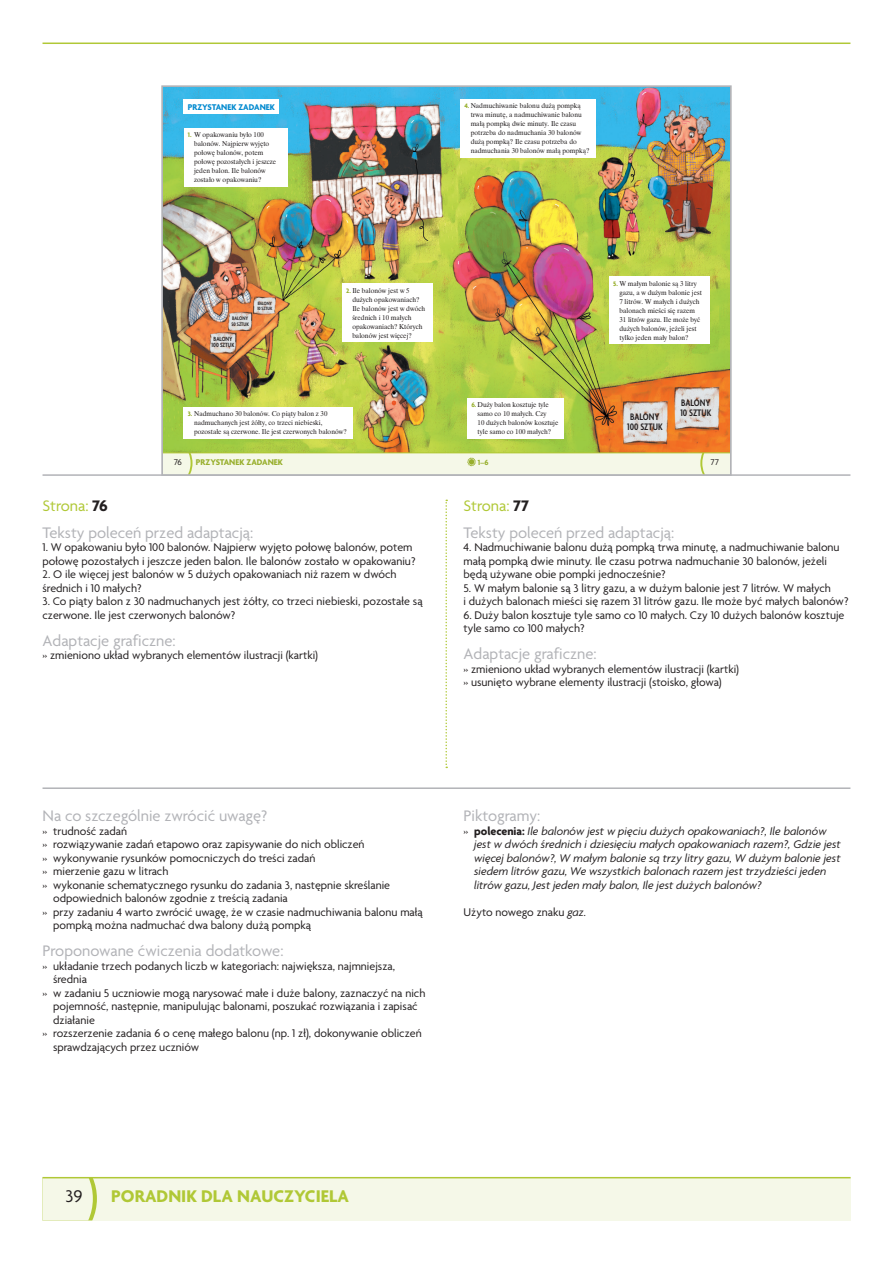
<style>
.page{position:relative;width:893px;height:1263px;background:#fff}
.page>*{position:absolute;margin:0;border:0;box-sizing:border-box;transform-origin:0 0}
.t1{font:700 18.3px "Agenda Pl";color:#b0c836}
.t2{font:18.3px "Agenda Pl";color:#231f20}
.t3{font:16.5px/27px "Agenda Pl";color:#b2b3b7}
.t4{font:12px/13.5px "Agenda Pl";color:#231f20}
.t5{font:italic 12px/13.5px "Agenda Pl";color:#231f20}
.t6{font:600 condensed 10.2px/10.2px "Agenda Pl";color:#231f20}
.t7{font:700 9px "Agenda Pl";color:#98af2d}
.t8{font:700 9px "Agenda Pl";color:#0089cf}
.t9{font:9px "Agenda Pl";color:#231f20}
.t10{font:700 7.95px "Agenda Pl";color:#98af2d}
.t11{font:7.05px/9px "Dutch 801 TL";color:#231f20}
.t12{font:600 condensed 6.6px/6.6px "Agenda Pl";color:#231f20}
.t13{font:600 condensed 5.55px/5.6px "Agenda Pl";color:#231f20}
.t14{font:600 condensed 4.95px/4.9px "Agenda Pl";letter-spacing:-.01em;color:#231f20}
.s1{font-family:"Agenda Pl";font-weight:700;color:#98af2d}
.s2{color:#b0c836}
.s3{font-weight:700;color:#231f20}
.s4{font-style:normal}
.s5{font-weight:700;font-style:normal}
.s6{font-style:italic}
</style>
<div class="page">
<div style="left:43px;top:1178px;width:808px;height:42px;background:#f5f8e8"></div>
<svg style="left:43px;top:1178px;width:54px;height:42px"></svg>
<hr style="left:43px;top:1177px;width:808px;height:1px;background:#b0c836">
<hr style="left:43px;top:43px;width:807px;height:1px;background:#b0c836">
<hr style="left:43px;top:474px;width:807px;height:2px;background:#b2b3b7">
<svg style="left:445px;top:500px;width:2px;height:268px"></svg>
<hr style="left:43px;top:787px;width:807px;height:2px;background:#b2b3b7">
<img style="left:160px;top:85px;width:572px;height:391px">
<p class="t8" style="left:188px;top:101px;width:89px">PRZYSTANEK ZADANEK</p>
<p class="t11" style="left:194px;top:130px;width:84px;text-indent:-6px"><span class="s1">1.</span> W opakowaniu było 100 balonów. Najpierw wyjęto połowę balonów, potem połowę pozostałych i jeszcze jeden balon. Ile balonów zostało w opakowaniu?</p>
<p class="t13" style="left:231px;top:315px;width:19px">BALONY<br>50 SZTUK</p>
<p class="t12" style="left:212px;top:335px;width:24px">BALONY<br>100 SZTUK</p>
<p class="t14" style="left:257px;top:301px;width:16px">BALONY<br>10 SZTUK</p>
<p class="t11" style="left:352px;top:286px;width:74px;text-indent:-6px"><span class="s1">2.</span> Ile balonów jest w 5 dużych opakowaniach?<br>Ile balonów jest w dwóch średnich i 10 małych opakowaniach? Których balonów jest więcej?</p>
<p class="t11" style="left:194px;top:409px;width:154px;text-indent:-6px"><span class="s1">3.</span> Nadmuchano 30 balonów. Co piąty balon z 30 nadmuchanych jest żółty, co trzeci niebieski, pozostałe są czerwone. Ile jest czerwonych balonów?</p>
<p class="t11" style="left:471px;top:101px;width:120px;text-indent:-6px"><span class="s1">4.</span> Nadmuchiwanie balonu dużą pompką trwa minutę, a nadmuchiwanie balonu małą pompką dwie minuty. Ile czasu potrzeba do nadmuchania 30 balonów dużą pompką? Ile czasu potrzeba do nadmuchania 30 balonów małą pompką?</p>
<p class="t11" style="left:478px;top:400px;width:82px;text-indent:-6px"><span class="s1">6.</span> Duży balon kosztuje tyle samo co 10 małych. Czy<br>10 dużych balonów kosztuje tyle samo co 100 małych?</p>
<p class="t11" style="left:619px;top:279px;width:84px;text-indent:-6px"><span class="s1">5.</span> W małym balonie są 3 litry gazu, a w dużym balonie jest<br>7 litrów. W małych i dużych balonach mieści się razem<br>31 litrów gazu. Ile może być dużych balonów, jeżeli jest tylko jeden mały balon?</p>
<p class="t6" style="left:627px;top:411px;width:37px">BALONY<br>100 SZTUK</p>
<p class="t6" style="left:680px;top:397px;width:33px">BALONY<br>10 SZTUK</p>
<p class="t9" style="left:174px;top:456px;width:9px">76</p>
<p class="t7" style="left:196px;top:456px;width:89px">PRZYSTANEK ZADANEK</p>
<p class="t10" style="left:478px;top:457px;width:12px">1–6</p>
<p class="t9" style="left:711px;top:456px;width:10px">77</p>
<h2 class="t3" style="left:43px;top:492px;width:212px"><span class="s2">Strona:</span> <span class="s3">76<br></span>Teksty poleceń przed adaptacją:</h2>
<p class="t4" style="left:43px;top:540px;width:374px">1. W opakowaniu było 100 balonów. Najpierw wyjęto połowę balonów, potem połowę pozostałych i jeszcze jeden balon. Ile balonów zostało w opakowaniu?</p>
<p class="t4" style="left:43px;top:567px;width:356px">2. O ile więcej jest balonów w 5 dużych opakowaniach niż razem w dwóch średnich i 10 małych?</p>
<p class="t4" style="left:43px;top:594px;width:382px">3. Co piąty balon z 30 nadmuchanych jest żółty, co trzeci niebieski, pozostałe są czerwone. Ile jest czerwonych balonów?</p>
<h2 class="t3" style="left:43px;top:627px;width:135px">Adaptacje graficzne:</h2>
<p class="t4" style="left:43px;top:648px;width:277px">» zmieniono układ wybranych elementów ilustracji (kartki)</p>
<h2 class="t3" style="left:463px;top:492px;width:212px"><span class="s2">Strona:</span> <span class="s3">77<br></span>Teksty poleceń przed adaptacją:</h2>
<p class="t4" style="left:463px;top:540px;width:378px">4. Nadmuchiwanie balonu dużą pompką trwa minutę, a nadmuchiwanie balonu małą pompką dwie minuty. Ile czasu potrwa nadmuchanie 30 balonów, jeżeli będą używane obie pompki jednocześnie?</p>
<p class="t4" style="left:463px;top:581px;width:386px">5. W małym balonie są 3 litry gazu, a w dużym balonie jest 7 litrów. W małych<br>i dużych balonach mieści się razem 31 litrów gazu. Ile może być małych balonów?</p>
<p class="t4" style="left:463px;top:608px;width:382px">6. Duży balon kosztuje tyle samo co 10 małych. Czy 10 dużych balonów kosztuje tyle samo co 100 małych?</p>
<h2 class="t3" style="left:463px;top:640px;width:135px">Adaptacje graficzne:</h2>
<p class="t4" style="left:463px;top:662px;width:277px">» zmieniono układ wybranych elementów ilustracji (kartki) » usunięto wybrane elementy ilustracji (stoisko, głowa)</p>
<h2 class="t3" style="left:43px;top:802px;width:226px">Na co szczególnie zwrócić uwagę?</h2>
<p class="t4" style="left:43px;top:824px;width:86px">» trudność zadań</p>
<p class="t4" style="left:43px;top:837px;width:324px">» rozwiązywanie zadań etapowo oraz zapisywanie do nich obliczeń</p>
<p class="t4" style="left:43px;top:851px;width:274px">» wykonywanie rysunków pomocniczych do treści zadań</p>
<p class="t4" style="left:43px;top:864px;width:127px">» mierzenie gazu w litrach</p>
<p class="t4" style="left:43px;top:878px;width:349px">» wykonanie schematycznego rysunku do zadania 3, następnie skreślanie</p>
<p class="t4" style="left:53px;top:891px;width:236px">odpowiednich balonów zgodnie z treścią zadania</p>
<p class="t4" style="left:43px;top:905px;width:382px">» przy zadaniu 4 warto zwrócić uwagę, że w czasie nadmuchiwania balonu małą</p>
<p class="t4" style="left:53px;top:918px;width:259px">pompką można nadmuchać dwa balony dużą pompką</p>
<h2 class="t3" style="left:43px;top:937px;width:242px">Proponowane ćwiczenia dodatkowe:</h2>
<p class="t4" style="left:43px;top:959px;width:354px">» układanie trzech podanych liczb w kategoriach: największa, najmniejsza,</p>
<p class="t4" style="left:53px;top:972px;width:35px">średnia</p>
<p class="t4" style="left:43px;top:986px;width:384px">» w zadaniu 5 uczniowie mogą narysować małe i duże balony, zaznaczyć na nich</p>
<p class="t4" style="left:53px;top:999px;width:366px">pojemność, następnie, manipulując balonami, poszukać rozwiązania i zapisać</p>
<p class="t4" style="left:53px;top:1013px;width:43px">działanie</p>
<p class="t4" style="left:43px;top:1026px;width:381px">» rozszerzenie zadania 6 o cenę małego balonu (np. 1 zł), dokonywanie obliczeń</p>
<p class="t4" style="left:53px;top:1040px;width:148px">sprawdzających przez uczniów</p>
<h2 class="t3" style="left:463px;top:802px;width:78px">Piktogramy:</h2>
<p class="t5" style="left:474px;top:824px;width:368px;text-indent:-11px"><span class="s4">»</span> <span class="s5">polecenia:</span> Ile balonów jest w pięciu dużych opakowaniach?, Ile balonów jest w dwóch średnich i dziesięciu małych opakowaniach razem?, Gdzie jest więcej balonów?, W małym balonie są trzy litry gazu, W dużym balonie jest siedem litrów gazu, We wszystkich balonach razem jest trzydzieści jeden litrów gazu, Jest jeden mały balon, Ile jest dużych balonów?</p>
<p class="t4" style="left:463px;top:905px;width:125px">Użyto nowego znaku <span class="s6">gaz.</span></p>
<h1 class="t2" style="left:66px;top:1185px;width:18px">39</h1>
<h1 class="t1" style="left:111px;top:1185px;width:239px">PORADNIK DLA NAUCZYCIELA</h1>
</div>
